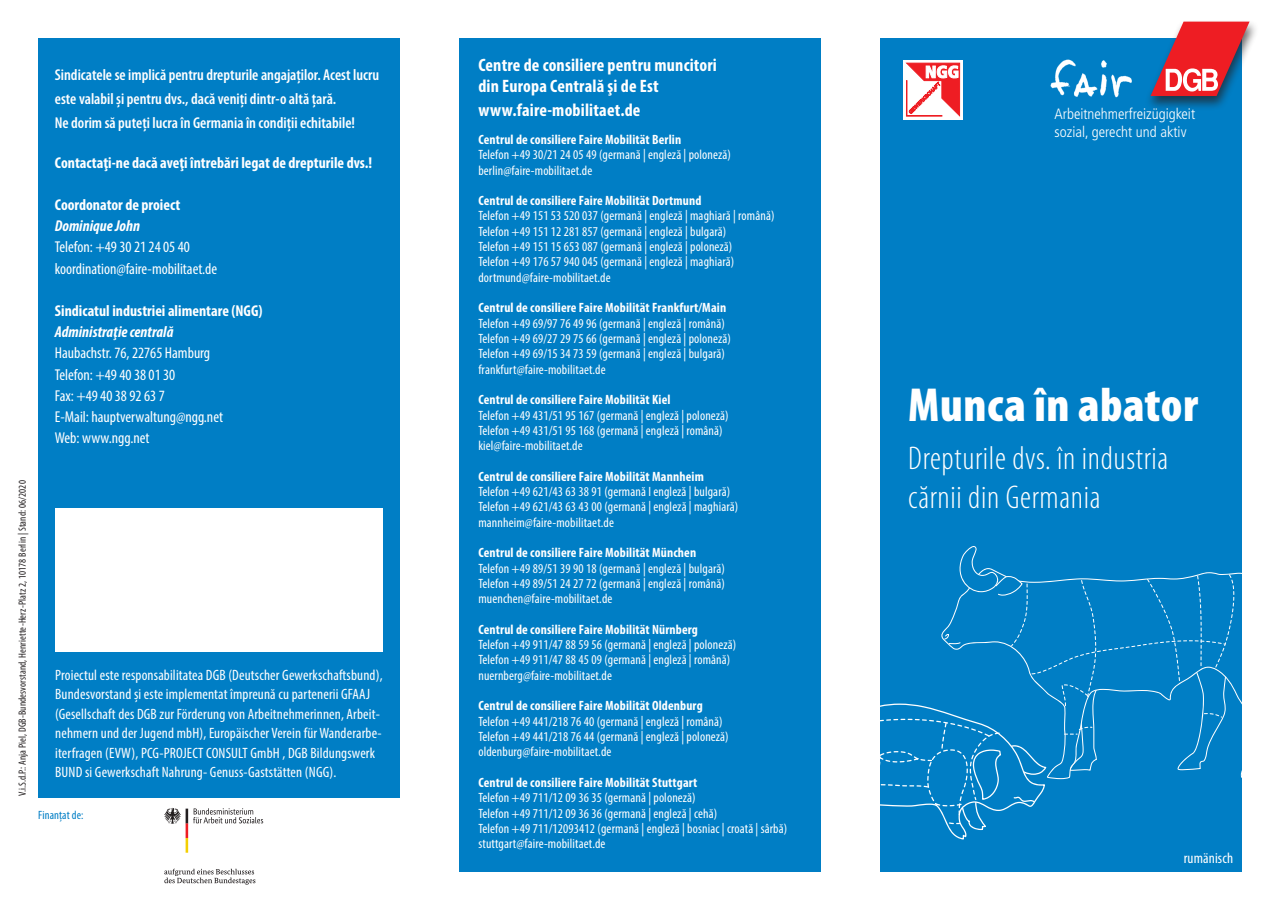
<style>
.page{position:relative;width:1280px;height:910px;background:#fff}
.page>*{position:absolute;margin:0;border:0;box-sizing:border-box;transform-origin:0 0}
.t1{font:900 condensed 48px "Myriad Pro";letter-spacing:.01em;color:#fff}
.t2{font:300 condensed 33px/39px "Myriad Pro";letter-spacing:.02em;color:#fff}
.t3{font:700 condensed 18px/21px "Myriad Pro";letter-spacing:.01em;color:#fff}
.t4{font:600 condensed 15.75px/24.2px "Myriad Pro";color:#fff}
.t5{font:condensed 15.75px/21.1px "Myriad Pro";color:#fff}
.t6{font:700 condensed 15.75px "Myriad Pro";color:#fff}
.t7{font:italic 700 condensed 15.75px "Myriad Pro";color:#fff}
.t8{font:condensed 15px/19.5px "Myriad Pro";letter-spacing:.01em;color:#fff}
.t9{font:300 condensed 15px/18px "Frutiger";color:#fff}
.t10{font:condensed 13.5px/15.3px "Myriad Pro";letter-spacing:.01em;color:#fff}
.t11{font:700 condensed 13.5px "Myriad Pro";letter-spacing:.01em;color:#fff}
.t12{font:condensed 12px "Myriad Pro";letter-spacing:.01em;color:#007ec5}
.t13{font:condensed 10.5px "Myriad Pro";letter-spacing:.01em;color:#231f20}
</style>
<div class="page">
<div style="left:459px;top:38px;width:362px;height:834px;background:#007ec5"></div>
<div style="left:880px;top:38px;width:362px;height:834px;background:#007ec5"></div>
<svg style="left:880px;top:546px;width:354px;height:294px"></svg>
<div style="left:1144px;top:20px;width:115px;height:91px;background:#231f20;opacity:.7"></div>
<svg style="left:1150px;top:22px;width:99px;height:74px"></svg>
<img style="left:1050px;top:37px;width:156px;height:66px">
<div style="left:38px;top:38px;width:362px;height:759px;background:#007ec5"></div>
<div style="left:55px;top:508px;width:328px;height:144px;background:#fff"></div>
<svg style="left:164px;top:869px;width:91px;height:16px"></svg>
<svg style="left:164px;top:808px;width:99px;height:45px"></svg>
<svg style="left:903px;top:60px;width:59px;height:59px"></svg>
<svg style="left:906px;top:62px;width:54px;height:55px;background:#f79c9f"></svg>
<p class="t4" style="left:55px;top:62px;width:326px">Sindicatele se implică pentru drepturile angajaţilor. Acest lucru este valabil şi pentru dvs., dacă veniţi dintr-o altă ţară.<br>Ne dorim să puteţi lucra în Germania în condiţii echitabile!</p>
<p class="t6" style="left:55px;top:153px;width:319px">Contactaţi-ne dacă aveţi întrebări legat de drepturile dvs.!</p>
<p class="t6" style="left:55px;top:195px;width:127px">Coordonator de proiect</p>
<p class="t7" style="left:55px;top:216px;width:87px">Dominique John</p>
<p class="t5" style="left:55px;top:236px;width:164px">Telefon: +49 30 21 24 05 40 koordination@faire-mobilitaet.de</p>
<p class="t6" style="left:55px;top:301px;width:209px">Sindicatul industriei alimentare (NGG)</p>
<p class="t7" style="left:55px;top:322px;width:120px">Administraţie centrală</p>
<p class="t5" style="left:55px;top:342px;width:170px">Haubachstr. 76, 22765 Hamburg<br>Telefon: +49 40 38 01 30<br>Fax: +49 40 38 92 63 7<br>E-Mail: hauptverwaltung@ngg.net<br>Web: www.ngg.net</p>
<p class="t13" style="left:16px;top:796px;width:317px;rotate:-90deg">V.i.S.d.P.: Anja Piel, DGB-Bundesvorstand, Henriette-Herz-Platz 2, 10178 Berlin | Stand: 06/2020</p>
<p class="t8" style="left:55px;top:665px;width:329px">Proiectul este responsabilitatea DGB (Deutscher Gewerkschaftsbund), Bundesvorstand și este implementat împreună cu partenerii GFAAJ (Gesellschaft des DGB zur Förderung von Arbeitnehmerinnen, Arbeit&shy;nehmern und der Jugend mbH), Europäischer Verein für Wanderarbe&shy;iterfragen (EVW), PCG-PROJECT CONSULT GmbH , DGB Bildungswerk BUND si Gewerkschaft Nahrung- Genuss-Gaststätten (NGG).</p>
<p class="t12" style="left:38px;top:808px;width:47px">Finanțat de:</p>
<h3 class="t3" style="left:478px;top:54px;width:240px">Centre de consiliere pentru muncitori din Europa Centrală şi de Est</h3>
<h3 class="t3" style="left:478px;top:99px;width:164px">www.faire-mobilitaet.de</h3>
<p class="t11" style="left:478px;top:131px;width:204px">Centrul de consiliere Faire Mobilität Berlin</p>
<p class="t10" style="left:478px;top:147px;width:254px">Telefon +49 30/21 24 05 49 (germană | engleză | poloneză) berlin@faire-mobilitaet.de</p>
<p class="t11" style="left:478px;top:192px;width:225px">Centrul de consiliere Faire Mobilität Dortmund</p>
<p class="t10" style="left:478px;top:208px;width:298px">Telefon +49 151 53 520 037 (germană | engleză | maghiară | română)<br>Telefon +49 151 12 281 857 (germană | engleză | bulgară)<br>Telefon +49 151 15 653 087 (germană | engleză | poloneză)<br>Telefon +49 176 57 940 045 (germană | engleză | maghiară) dortmund@faire-mobilitaet.de</p>
<p class="t11" style="left:478px;top:299px;width:249px">Centrul de consiliere Faire Mobilität Frankfurt/Main</p>
<p class="t10" style="left:478px;top:315px;width:254px">Telefon +49 69/97 76 49 96 (germană | engleză | română)<br>Telefon +49 69/27 29 75 66 (germană | engleză | poloneză)<br>Telefon +49 69/15 34 73 59 (germană | engleză | bulgară) frankfurt@faire-mobilitaet.de</p>
<p class="t11" style="left:478px;top:391px;width:194px">Centrul de consiliere Faire Mobilität Kiel</p>
<p class="t10" style="left:478px;top:407px;width:252px">Telefon +49 431/51 95 167 (germană | engleză | poloneză)<br>Telefon +49 431/51 95 168 (germană | engleză | română) kiel@faire-mobilitaet.de</p>
<p class="t11" style="left:478px;top:468px;width:227px">Centrul de consiliere Faire Mobilität Mannheim</p>
<p class="t10" style="left:478px;top:484px;width:261px">Telefon +49 621/43 63 38 91 (germană I engleză | bulgară)<br>Telefon +49 621/43 63 43 00 (germană | engleză | maghiară) mannheim@faire-mobilitaet.de</p>
<p class="t11" style="left:478px;top:544px;width:219px">Centrul de consiliere Faire Mobilität München</p>
<p class="t10" style="left:478px;top:560px;width:248px;text-align:justify">Telefon +49 89/51 39 90 18 (germană | engleză | bulgară)<br>Telefon +49 89/51 24 27 72 (germană | engleză | română) muenchen@faire-mobilitaet.de</p>
<p class="t11" style="left:478px;top:621px;width:221px">Centrul de consiliere Faire Mobilität Nürnberg</p>
<p class="t10" style="left:478px;top:637px;width:259px">Telefon +49 911/47 88 59 56 (germană | engleză | poloneză)<br>Telefon +49 911/47 88 45 09 (germană | engleză | română) nuernberg@faire-mobilitaet.de</p>
<p class="t11" style="left:478px;top:697px;width:226px">Centrul de consiliere Faire Mobilität Oldenburg</p>
<p class="t10" style="left:478px;top:713px;width:252px">Telefon +49 441/218 76 40 (germană | engleză | română)<br>Telefon +49 441/218 76 44 (germană | engleză | poloneză) oldenburg@faire-mobilitaet.de</p>
<p class="t11" style="left:478px;top:774px;width:220px">Centrul de consiliere Faire Mobilität Stuttgart</p>
<p class="t10" style="left:478px;top:790px;width:310px">Telefon +49 711/12 09 36 35 (germană | poloneză)<br>Telefon +49 711/12 09 36 36 (germană | engleză | cehă)<br>Telefon +49 711/12093412 (germană | engleză | bosniac | croată | sârbă) stuttgart@faire-mobilitaet.de</p>
<p class="t9" style="left:1054px;top:105px;width:142px">Arbeitnehmerfreizügigkeit sozial, gerecht und aktiv</p>
<h1 class="t1" style="left:908px;top:374px;width:291px">Munca în abator</h1>
<h2 class="t2" style="left:908px;top:438px;width:262px">Drepturile dvs. în industria cărnii din Germania</h2>
<p class="t8" style="left:1184px;top:848px;width:51px">rumänisch</p>
</div>
